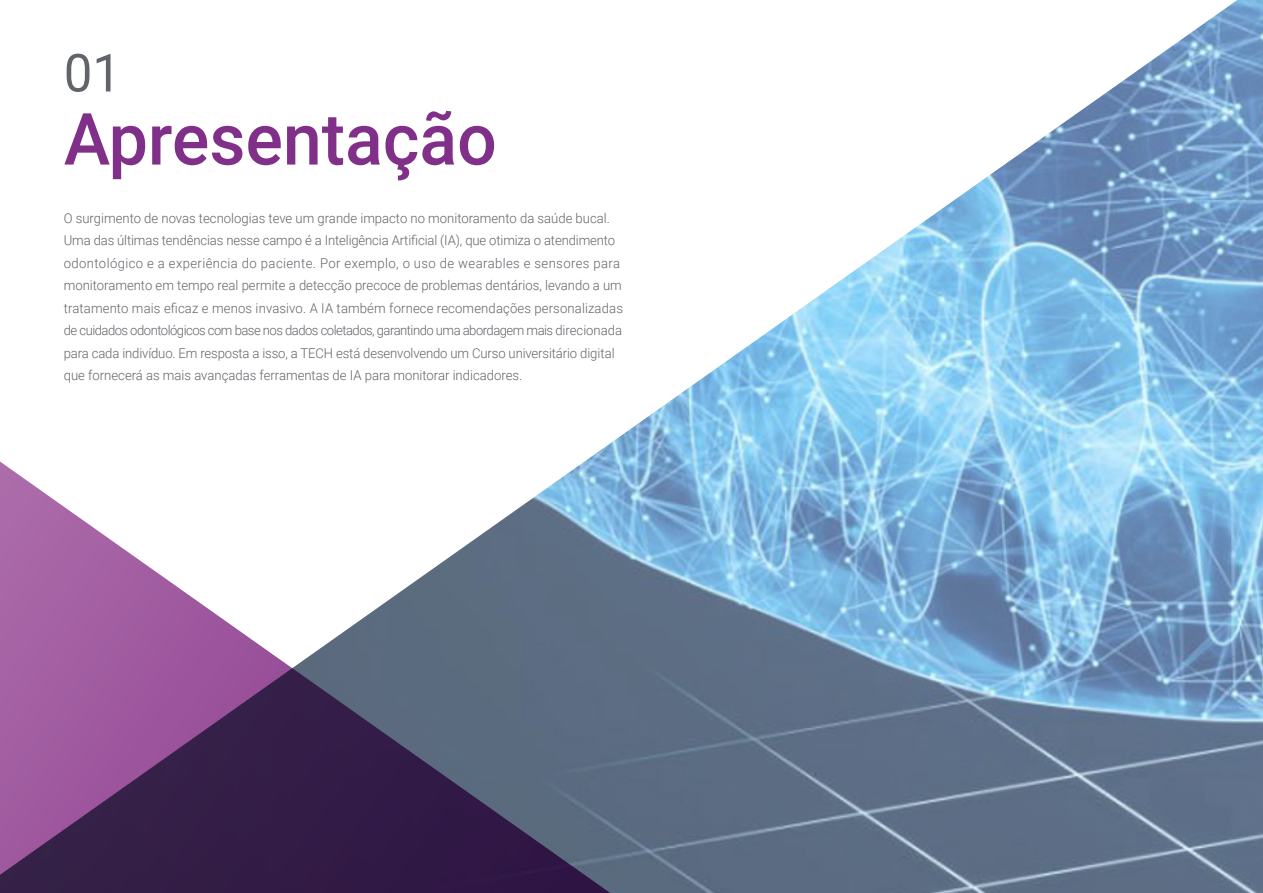
<style>
.page{position:relative;width:1263px;height:893px;background:#fff}
.page>*{position:absolute;margin:0;border:0;box-sizing:border-box;transform-origin:0 0}
.t1{font:500 72px "Roboto";color:#813089}
.t2{font:52.5px "Roboto";color:#61646a}
.t3{font:300 13.5px/22.5px "Roboto";color:#61646a}
</style>
<div class="page">
<img style="left:607px;top:0;width:656px;height:893px">
<svg style="left:0;top:446px;width:640px;height:447px"></svg>
<h2 class="t2" style="left:64px;top:36px;width:59px">01</h2>
<h1 class="t1" style="left:64px;top:89px;width:435px">Apresentação</h1>
<p class="t3" style="left:64px;top:206px;width:561px">O surgimento de novas tecnologias teve um grande impacto no monitoramento da saúde bucal.<br>Uma das últimas tendências nesse campo é a Inteligência Artificial (IA), que otimiza o atendimento odontológico e a experiência do paciente. Por exemplo, o uso de wearables e sensores para monitoramento em tempo real permite a detecção precoce de problemas dentários, levando a um tratamento mais eficaz e menos invasivo. A IA também fornece recomendações personalizadas de cuidados odontológicos com base nos dados coletados, garantindo uma abordagem mais direcionada para cada indivíduo. Em resposta a isso, a TECH está desenvolvendo um Curso universitário digital que fornecerá as mais avançadas ferramentas de IA para monitorar indicadores.</p>
</div>
